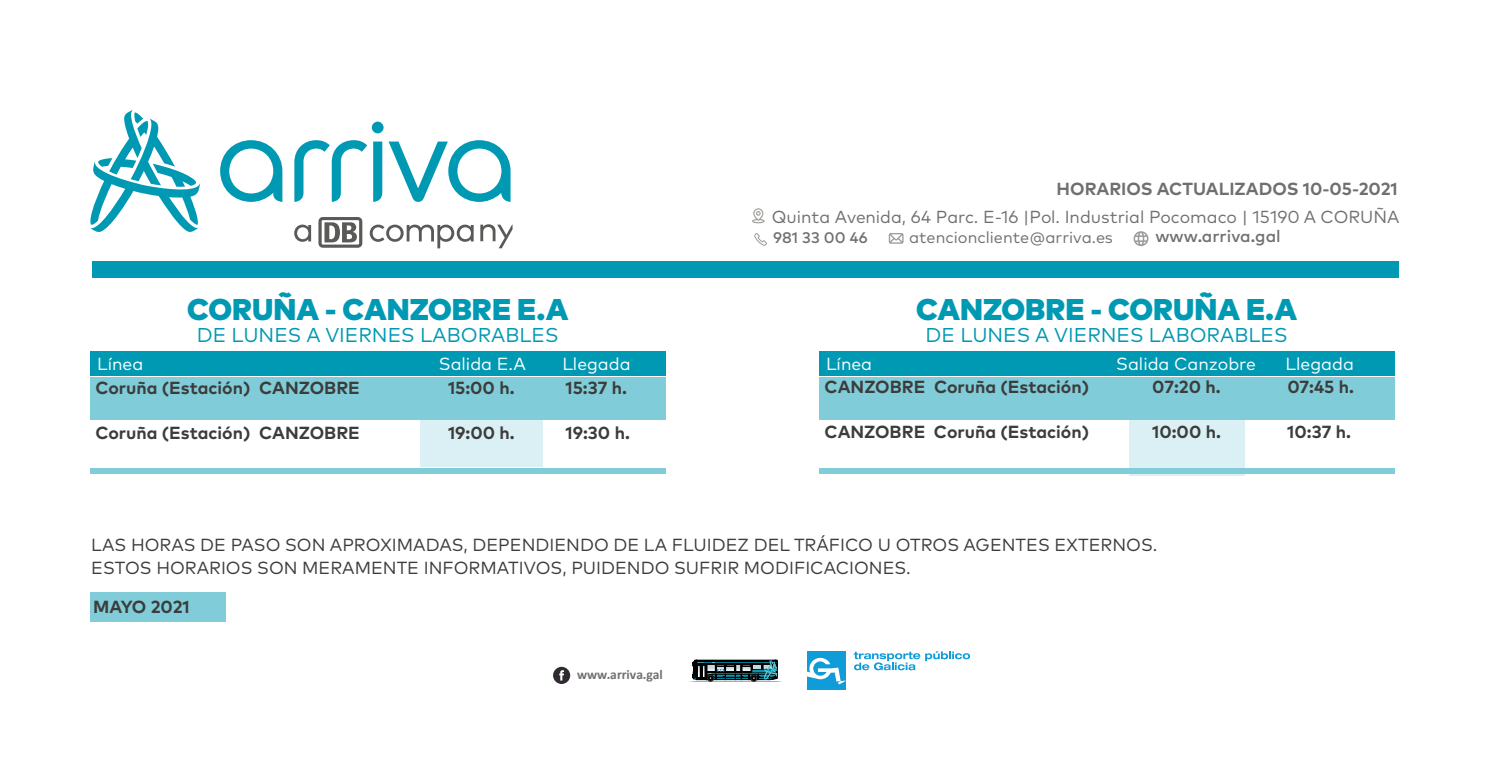
<style>
.page{position:relative;width:1489px;height:780px;background:#fff}
.page>*{position:absolute;margin:0;border:0;box-sizing:border-box;transform-origin:0 0}
.t1{font:900 30px "Mark Pro";color:#0099b3}
.t2{font:20px "Mark Pro";color:#0099b3}
.t3{font:700 17.5px "Mark Pro";color:#3c3c3b}
.t4{font:17.5px/22.5px "Mark Pro";color:#3c3c3b}
.t5{font:17.5px "Mark Pro";color:#707070}
.t6{font:17.5px "Mark Pro";color:#fff}
.t7{font:700 17.5px "Mark Pro";color:#706f6f}
.t8{font:500 16.75px "Mark Pro";color:#707070}
.t9{font:16.25px "Mark Pro";color:#707070}
.t10{font:500 15.25px "Mark Pro";color:#707070}
.t11{font:700 13.5px "Calibri";color:#707070}
</style>
<div class="page">
<div style="left:420px;top:379px;width:122px;height:87px;background:#daf0f4"></div>
<div style="left:1129px;top:379px;width:115px;height:96px;background:#daf0f4"></div>
<div style="left:90px;top:377px;width:575px;height:43px;background:#80ccd9"></div>
<div style="left:819px;top:377px;width:574px;height:43px;background:#80ccd9"></div>
<div style="left:90px;top:351px;width:575px;height:24px;background:#0099b3"></div>
<div style="left:819px;top:351px;width:574px;height:24px;background:#0099b3"></div>
<div style="left:90px;top:468px;width:575px;height:5px;background:#80ccd9"></div>
<div style="left:819px;top:468px;width:574px;height:5px;background:#80ccd9"></div>
<svg style="left:294px;top:224px;width:17px;height:18px"></svg>
<svg style="left:370px;top:224px;width:103px;height:24px"></svg>
<svg style="left:480px;top:224px;width:32px;height:24px"></svg>
<svg style="left:318px;top:217px;width:44px;height:31px"></svg>
<svg style="left:294px;top:140px;width:73px;height:62px"></svg>
<svg style="left:388px;top:140px;width:122px;height:62px"></svg>
<svg style="left:220px;top:140px;width:62px;height:62px"></svg>
<svg style="left:373px;top:141px;width:9px;height:61px"></svg>
<div style="left:372px;top:122px;width:11px;height:11px;background:#0099b3;border-radius:50%"></div>
<svg style="left:90px;top:110px;width:110px;height:122px"></svg>
<div style="left:92px;top:261px;width:1306px;height:16px;background:#0099b3"></div>
<svg style="left:752px;top:208px;width:12px;height:15px"></svg>
<svg style="left:754px;top:233px;width:13px;height:13px"></svg>
<svg style="left:888px;top:233px;width:15px;height:11px"></svg>
<svg style="left:1133px;top:231px;width:15px;height:15px"></svg>
<div style="left:807px;top:651px;width:39px;height:39px;background:#0f9cd8"></div>
<svg style="left:807px;top:657px;width:39px;height:27px"></svg>
<svg style="left:853px;top:651px;width:115px;height:19px"></svg>
<svg style="left:962px;top:653px;width:8px;height:6px"></svg>
<svg style="left:689px;top:681px;width:92px;height:1px"></svg>
<svg style="left:692px;top:660px;width:86px;height:21px;background:#304e54"></svg>
<div style="left:553px;top:666px;width:17px;height:18px;background:#302b30;border-radius:50%"></div>
<svg style="left:559px;top:670px;width:5px;height:10px"></svg>
<div style="left:90px;top:592px;width:135px;height:30px;background:#80ccd9"></div>
<p class="t7" style="left:1056px;top:176px;width:342px">HORARIOS ACTUALIZADOS 10-05-2021</p>
<p class="t5" style="left:771px;top:204px;width:629px">Quinta Avenida, 64 Parc. E-16 |Pol. Industrial Pocomaco | 15190 A CORUÑA</p>
<p class="t10" style="left:773px;top:226px;width:96px">981 33 00 46</p>
<p class="t9" style="left:909px;top:225px;width:205px">atencioncliente@arriva.es</p>
<p class="t8" style="left:1155px;top:224px;width:127px">www.arriva.gal</p>
<h1 class="t1" style="left:187px;top:286px;width:383px">CORUÑA - CANZOBRE E.A</h1>
<h1 class="t1" style="left:916px;top:286px;width:383px">CANZOBRE - CORUÑA E.A</h1>
<p class="t2" style="left:197px;top:319px;width:363px">DE LUNES A VIERNES LABORABLES</p>
<p class="t2" style="left:925px;top:319px;width:363px">DE LUNES A VIERNES LABORABLES</p>
<p class="t6" style="left:97px;top:350px;width:48px">Línea</p>
<p class="t6" style="left:439px;top:350px;width:89px">Salida E.A</p>
<p class="t6" style="left:562px;top:350px;width:70px">Llegada</p>
<p class="t6" style="left:826px;top:350px;width:48px">Línea</p>
<p class="t6" style="left:1116px;top:350px;width:141px">Salida Canzobre</p>
<p class="t6" style="left:1285px;top:350px;width:70px">Llegada</p>
<p class="t3" style="left:95px;top:374px;width:266px">Coruña (Estación) CANZOBRE</p>
<p class="t3" style="left:448px;top:374px;width:68px">15:00 h.</p>
<p class="t3" style="left:565px;top:374px;width:63px">15:37 h.</p>
<p class="t3" style="left:95px;top:419px;width:266px">Coruña (Estación) CANZOBRE</p>
<p class="t3" style="left:448px;top:419px;width:68px">19:00 h.</p>
<p class="t3" style="left:565px;top:419px;width:66px">19:30 h.</p>
<p class="t3" style="left:824px;top:373px;width:266px">CANZOBRE Coruña (Estación)</p>
<p class="t3" style="left:1152px;top:373px;width:70px">07:20 h.</p>
<p class="t3" style="left:1287px;top:373px;width:68px">07:45 h.</p>
<p class="t3" style="left:824px;top:418px;width:266px">CANZOBRE Coruña (Estación)</p>
<p class="t3" style="left:1152px;top:418px;width:70px">10:00 h.</p>
<p class="t3" style="left:1287px;top:418px;width:65px">10:37 h.</p>
<p class="t4" style="left:91px;top:532px;width:1067px">LAS HORAS DE PASO SON APROXIMADAS, DEPENDIENDO DE LA FLUIDEZ DEL TRÁFICO U OTROS AGENTES EXTERNOS.<br>ESTOS HORARIOS SON MERAMENTE INFORMATIVOS, PUIDENDO SUFRIR MODIFICACIONES.</p>
<p class="t3" style="left:93px;top:593px;width:98px">MAYO 2021</p>
<p class="t11" style="left:577px;top:664px;width:87px">www.arriva.gal</p>
</div>
